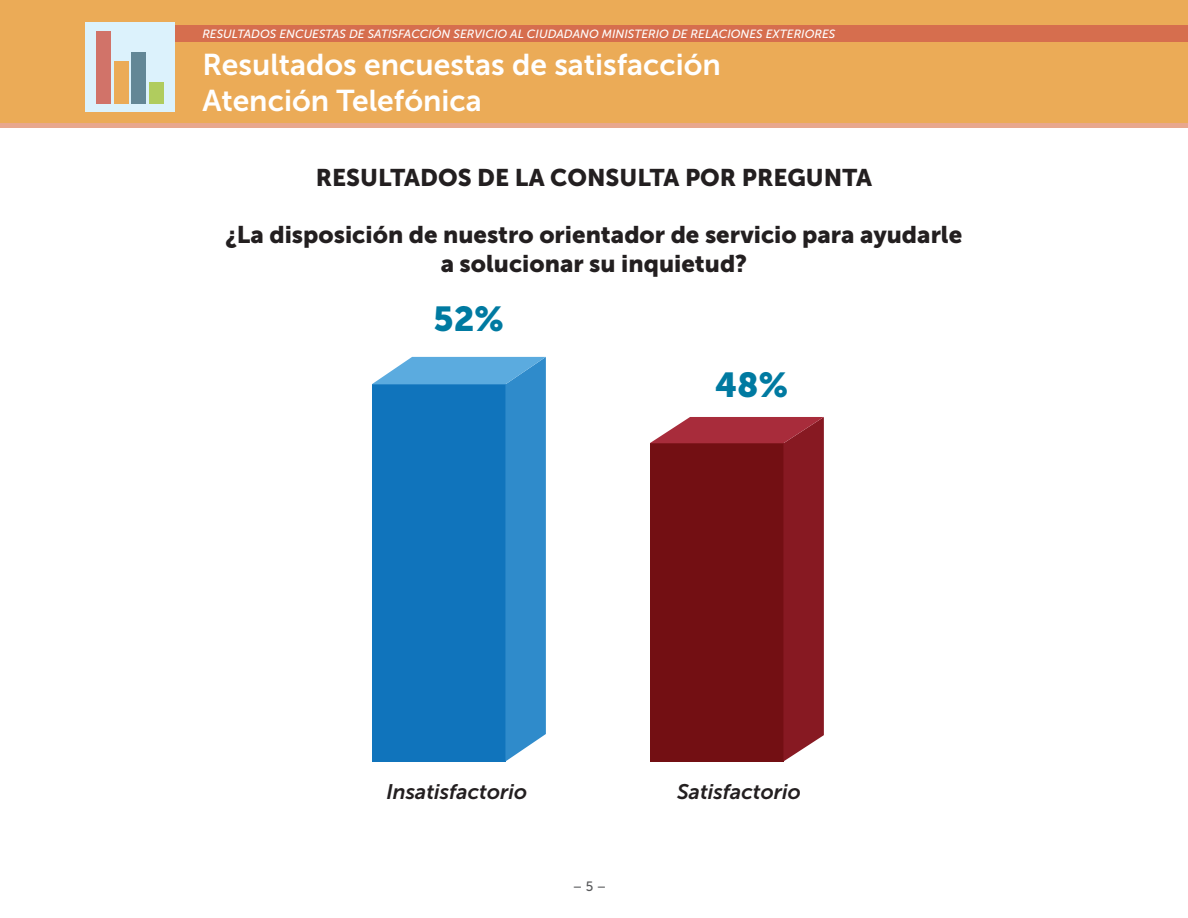
<style>
.page{position:relative;width:1188px;height:918px;background:#fff}
.page>*{position:absolute;margin:0;border:0;box-sizing:border-box;transform-origin:0 0}
.t1{font:34.5px "Museo Sans 900";color:#007aa1}
.t2{font:30px "Museo Sans 700";color:#fff}
.t3{font:24px/28.8px "Museo Sans 900";color:#231f20;text-align:center}
.t4{font:italic 21px "Museo Sans 700";color:#231f20}
.t5{font:13.5px "Museo Sans 500";color:#57585a}
.t6{font:italic 11.85px "Museo Sans 500";color:#fff}
</style>
<div class="page">
<div style="left:0;top:0;width:1188px;height:123px;background:#ebab57"></div>
<div style="left:93px;top:25px;width:1095px;height:16px;background:#d66e4e"></div>
<div style="left:0;top:123px;width:1188px;height:5px;background:#e8a78d"></div>
<div style="left:85px;top:22px;width:90px;height:89px;background:#dcf2fc"></div>
<div style="left:96px;top:32px;width:15px;height:72px;background:#d17369"></div>
<div style="left:114px;top:61px;width:15px;height:43px;background:#ebab57"></div>
<div style="left:131px;top:52px;width:15px;height:52px;background:#638796"></div>
<div style="left:149px;top:83px;width:15px;height:21px;background:#b0cc5e"></div>
<svg style="left:650px;top:417px;width:174px;height:344px;background:#7c171c"></svg>
<svg style="left:372px;top:357px;width:174px;height:404px;background:#1e7ec2"></svg>
<p class="t6" style="left:202px;top:27px;width:634px">RESULTADOS ENCUESTAS DE SATISFACCIÓN SERVICIO AL CIUDADANO MINISTERIO DE RELACIONES EXTERIORES</p>
<p class="t2" style="left:202px;top:48px;width:520px">Resultados encuestas de satisfacción</p>
<p class="t2" style="left:202px;top:84px;width:281px">Atención Telefónica</p>
<p class="t3" style="left:316px;top:163px;width:558px">RESULTADOS DE LA CONSULTA POR PREGUNTA</p>
<p class="t3" style="left:226px;top:220px;width:738px">¿La disposición de nuestro orientador de servicio para ayudarle a solucionar su inquietud?</p>
<h1 class="t1" style="left:434px;top:299px;width:72px">52%</h1>
<h1 class="t1" style="left:715px;top:365px;width:75px">48%</h1>
<p class="t4" style="left:386px;top:780px;width:142px">Insatisfactorio</p>
<p class="t4" style="left:677px;top:780px;width:125px">Satisfactorio</p>
<p class="t5" style="left:573px;top:879px;width:35px">– 5 –</p>
</div>
